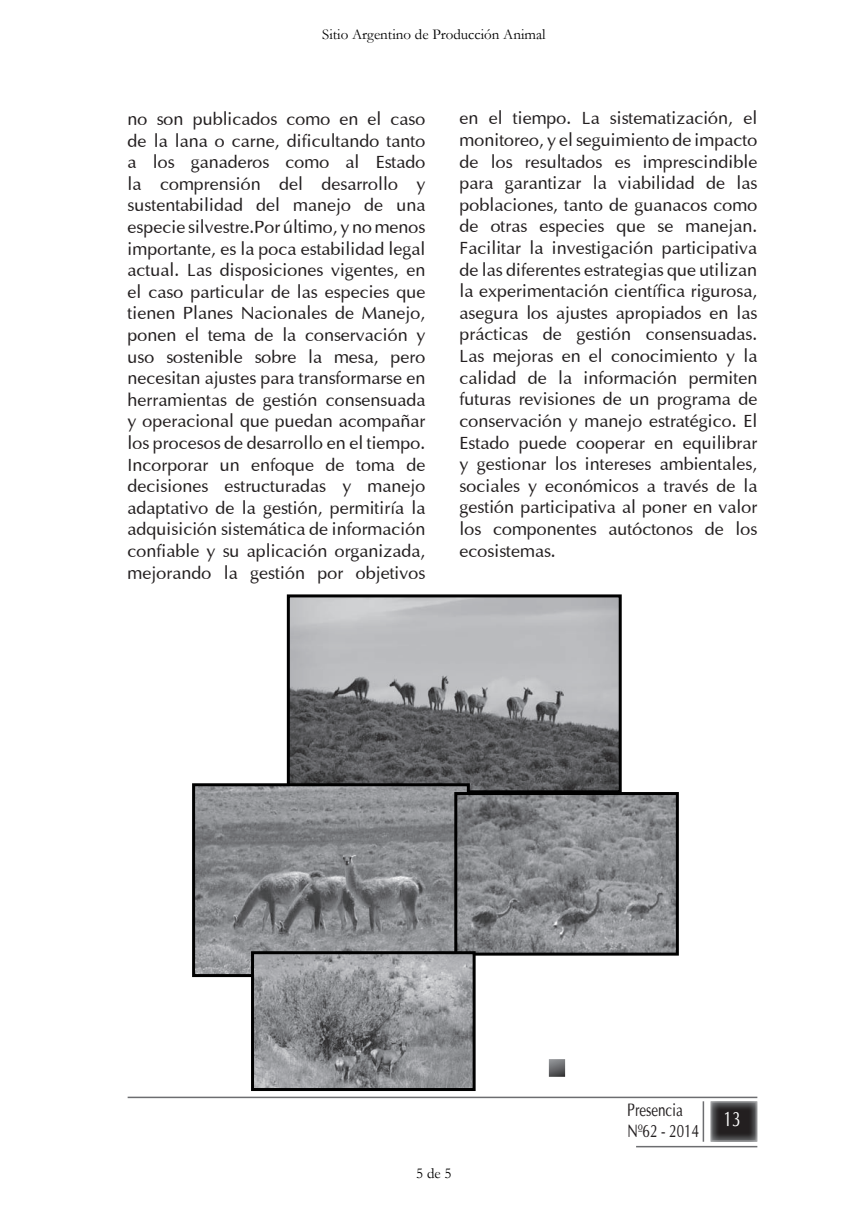
<style>
.page{position:relative;width:868px;height:1208px;background:#fff}
.page>*{position:absolute;margin:0;border:0;box-sizing:border-box;transform-origin:0 0}
.t1{font:21px "Optima Cn";color:#fff}
.t2{font:18px/21.6px "Optima";color:#231f20;text-align:justify}
.t3{font:18px/21.6px "Optima Cn";color:#231f20}
.t4{font:15px "Garamond";color:#000}
</style>
<div class="page">
<hr style="left:636px;top:1145px;width:121px;height:2px;background:#6c6d70">
<hr style="left:702px;top:1101px;width:2px;height:40px;background:#6c6d70">
<hr style="left:128px;top:1096px;width:629px;height:2px;background:#6c6d70">
<svg style="left:549px;top:1059px;width:16px;height:17px"></svg>
<img style="left:291px;top:598px;width:326px;height:191px">
<div style="left:287px;top:594px;width:334px;height:199px;border:3px solid #000"></div>
<img style="left:196px;top:787px;width:270px;height:186px">
<div style="left:192px;top:783px;width:278px;height:194px;border:3px solid #000"></div>
<img style="left:458px;top:796px;width:216px;height:155px">
<div style="left:454px;top:792px;width:224px;height:163px;border:3px solid #000"></div>
<img style="left:255px;top:955px;width:216px;height:132px">
<div style="left:251px;top:951px;width:224px;height:140px;border:3px solid #000"></div>
<img style="left:710px;top:1101px;width:47px;height:40px">
<p class="t4" style="left:322px;top:24px;width:225px">Sitio Argentino de Producción Animal</p>
<p class="t2" style="left:128px;top:108px;width:299px">no son publicados como en el caso de la lana o carne, dificultando tanto a los ganaderos como al Estado la comprensión del desarrollo y sustentabilidad del manejo de una especie silvestre.Por último, y no menos importante, es la poca estabilidad legal actual. Las disposiciones vigentes, en el caso particular de las especies que tienen Planes Nacionales de Manejo, ponen el tema de la conservación y uso sostenible sobre la mesa, pero necesitan ajustes para transformarse en herramientas de gestión consensuada y operacional que puedan acompañar los procesos de desarrollo en el tiempo.<br>Incorporar un enfoque de toma de decisiones estructuradas y manejo adaptativo de la gestión, permitiría la adquisición sistemática de información confiable y su aplicación organizada, mejorando la gestión por objetivos</p>
<p class="t2" style="left:459px;top:107px;width:299px">en el tiempo. La sistematización, el monitoreo, y el seguimiento de impacto de los resultados es imprescindible para garantizar la viabilidad de las poblaciones, tanto de guanacos como de otras especies que se manejan.<br>Facilitar la investigación participativa de las diferentes estrategias que utilizan la experimentación científica rigurosa, asegura los ajustes apropiados en las prácticas de gestión consensuadas.<br>Las mejoras en el conocimiento y la calidad de la información permiten futuras revisiones de un programa de conservación y manejo estratégico. El Estado puede cooperar en equilibrar y gestionar los intereses ambientales, sociales y económicos a través de la gestión participativa al poner en valor los componentes autóctonos de los ecosistemas.</p>
<p class="t4" style="left:416px;top:1163px;width:37px">5 de 5</p>
<p class="t3" style="left:627px;top:1098px;width:73px">Presencia<br>Nº62 - 2014</p>
<p class="t1" style="left:723px;top:1106px;width:19px">13</p>
</div>
